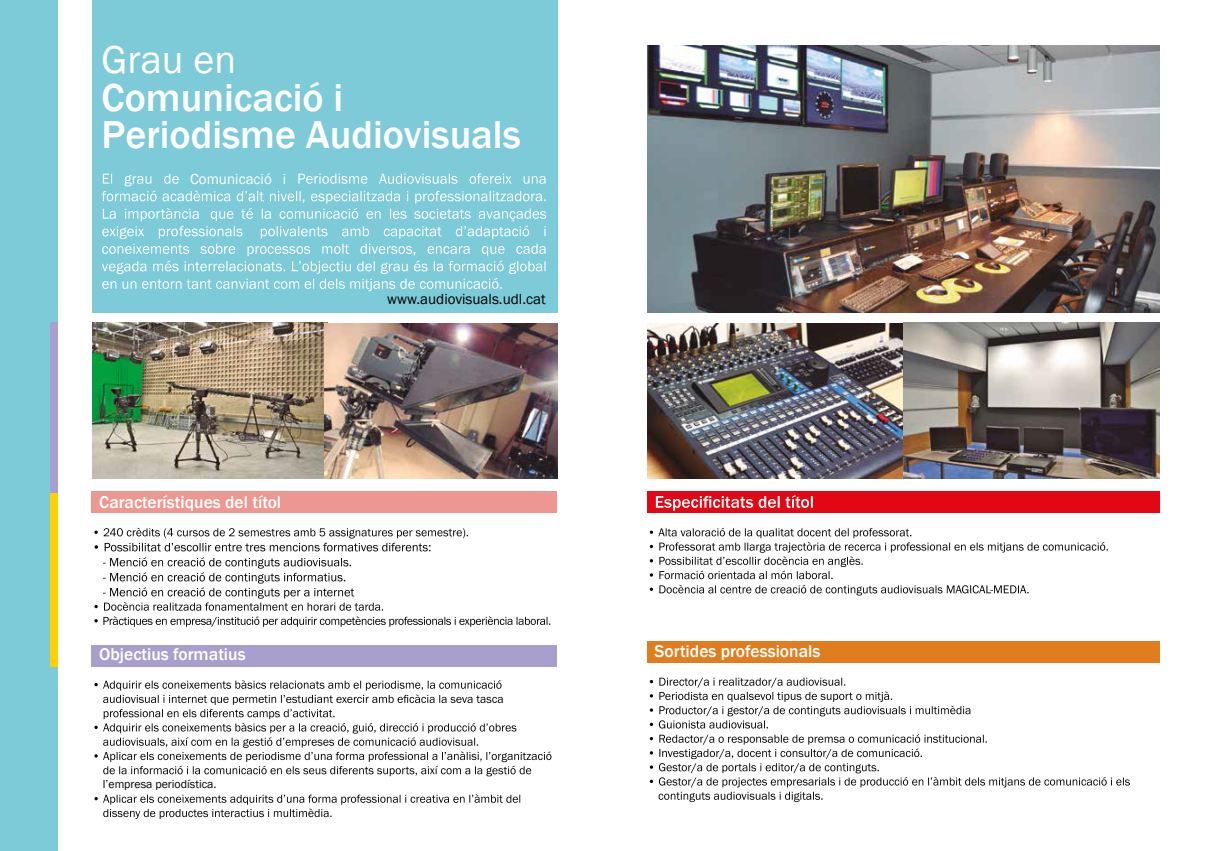
<style>
.page{position:relative;width:1205px;height:851px;background:#fff}
.page>*{position:absolute;margin:0;border:0;box-sizing:border-box;transform-origin:0 0}
.t1{font:500 40px/37.5px "Franklin Gothic";color:#fff}
.t2{font:40px "Franklin Gothic";color:#fff}
.t3{font:500 17.5px "Franklin Gothic";color:#fff}
.t4{font:15px "Franklin Gothic";color:#000}
.t5{font:15px "Franklin Gothic";color:#fff}
.t6{font:11.88px "Franklin Gothic";color:#000}
</style>
<div class="page">
<img style="left:647px;top:322px;width:513px;height:156px">
<div style="left:91px;top:491px;width:465px;height:21px;background:#ee9791"></div>
<div style="left:647px;top:491px;width:513px;height:21px;background:#e30613"></div>
<div style="left:647px;top:640px;width:513px;height:22px;background:#e07e1f"></div>
<div style="left:91px;top:645px;width:465px;height:21px;background:#a99fce"></div>
<svg style="left:94px;top:527px;width:374px;height:24px"></svg>
<svg style="left:94px;top:557px;width:289px;height:53px"></svg>
<svg style="left:94px;top:616px;width:456px;height:10px"></svg>
<svg style="left:94px;top:680px;width:457px;height:96px"></svg>
<svg style="left:94px;top:794px;width:426px;height:24px"></svg>
<div style="left:92px;top:0;width:465px;height:312px;background:#7dcad9"></div>
<svg style="left:102px;top:173px;width:444px;height:118px"></svg>
<div style="left:0;top:0;width:58px;height:850px;background:#7dcad9"></div>
<div style="left:51px;top:322px;width:7px;height:175px;background:#a99fce"></div>
<div style="left:51px;top:492px;width:7px;height:174px;background:#ffd000"></div>
<svg style="left:656px;top:495px;width:157px;height:15px"></svg>
<svg style="left:650px;top:527px;width:458px;height:68px"></svg>
<svg style="left:650px;top:677px;width:320px;height:51px"></svg>
<svg style="left:650px;top:734px;width:480px;height:67px"></svg>
<img style="left:92px;top:322px;width:236px;height:156px">
<img style="left:325px;top:323px;width:232px;height:155px">
<img style="left:647px;top:45px;width:513px;height:267px">
<h1 class="t2" style="left:102px;top:35px;width:136px">Grau en</h1>
<h1 class="t1" style="left:102px;top:79px;width:421px">Comunicació i<br>Periodisme Audiovisuals</h1>
<p class="t5" style="left:190px;top:169px;width:97px">Comunicació i</p>
<p class="t3" style="left:99px;top:491px;width:183px">Característiques del títol</p>
<p class="t3" style="left:99px;top:643px;width:148px">Objectius formatius</p>
<p class="t6" style="left:103px;top:777px;width:115px">l’empresa periodística.</p>
<p class="t4" style="left:387px;top:289px;width:160px">www.audiovisuals.udl.cat</p>
<p class="t3" style="left:654px;top:640px;width:167px">Sortides professionals</p>
</div>
